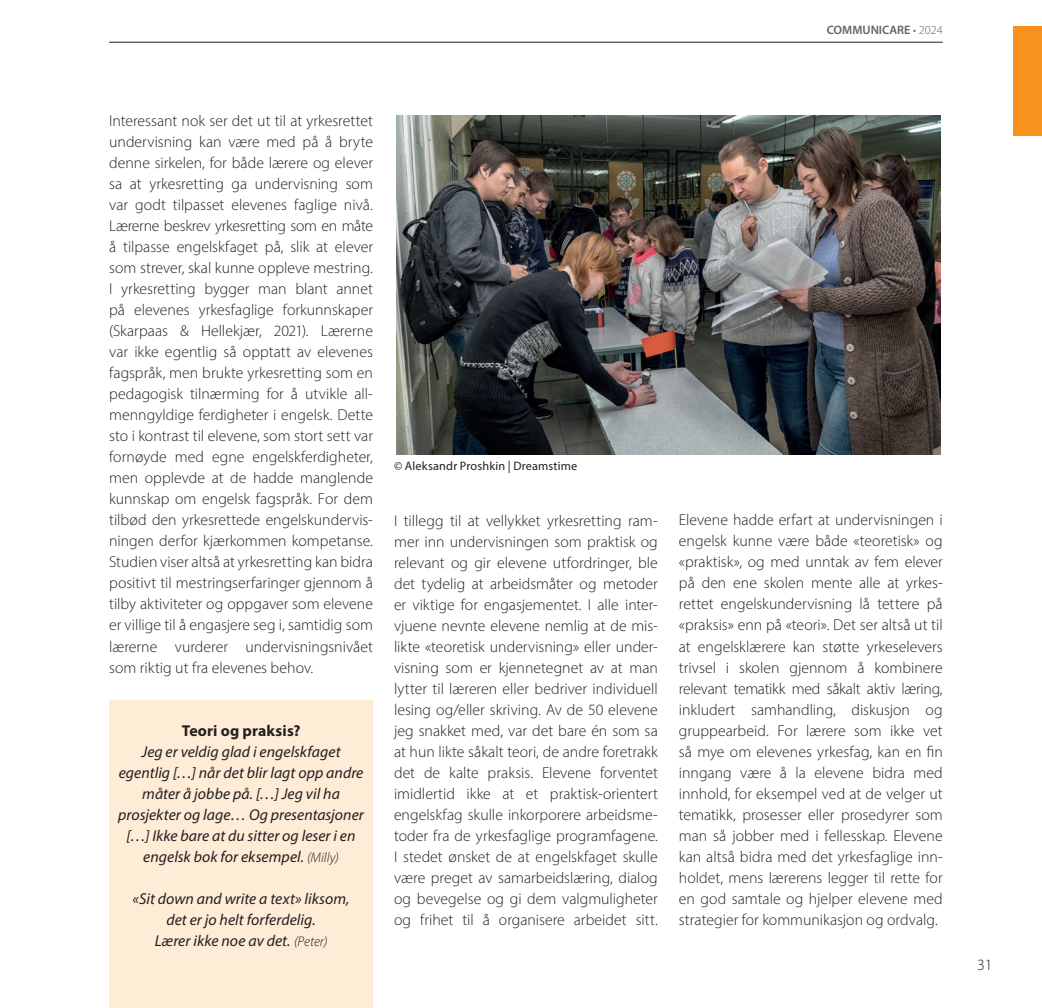
<style>
.page{position:relative;width:1042px;height:1008px;background:#fff}
.page>*{position:absolute;margin:0;border:0;box-sizing:border-box;transform-origin:0 0}
.t1{font:300 15.75px/21px "Myriad Pro";color:#231f20;text-align:justify}
.t2{font:italic 15.75px/21px "Myriad Pro";letter-spacing:.005em;color:#231f20;text-align:center}
.t3{font:700 15.75px "Myriad Pro";letter-spacing:.01em;color:#231f20}
.t4{font:12.25px "Myriad Pro";letter-spacing:.01em;color:#231f20}
.t5{font:600 12.25px "Myriad Pro";color:#636366}
.s1{font-weight:300}
.s2{font-weight:300;font-size:14px}
</style>
<div class="page">
<hr style="left:109px;top:42px;width:834px;height:1px;background:#231f20">
<div style="left:1014px;top:26px;width:28px;height:110px;background:#f7931d"></div>
<div style="left:109px;top:699px;width:264px;height:308px;background:#feecd7"></div>
<img style="left:396px;top:115px;width:544px;height:339px">
<p class="t5" style="left:827px;top:24px;width:117px">COMMUNICARE <span class="s1">• 2024</span></p>
<p class="t1" style="left:109px;top:110px;width:265px">Interessant nok ser det ut til at yrkesrettet undervisning kan være med på å bryte denne sirkelen, for både lærere og elever sa at yrkesretting ga undervisning som var godt tilpasset elevenes faglige nivå.<br>Lærerne beskrev yrkesretting som en måte å tilpasse engelskfaget på, slik at elever som strever, skal kunne oppleve mestring.<br>I yrkesretting bygger man blant annet på elevenes yrkesfaglige forkunnskaper (Skarpaas &amp; Hellekjær, 2021). Lærerne var ikke egentlig så opptatt av elevenes fagspråk, men brukte yrkesretting som en pedagogisk tilnærming for å utvikle all&shy;menngyldige ferdigheter i engelsk. Dette sto i kontrast til elevene, som stort sett var fornøyde med egne engelskferdigheter, men opplevde at de hadde manglende kunnskap om engelsk fagspråk. For dem tilbød den yrkesrettede engelskundervis&shy;ningen derfor kjærkommen kompetanse.<br>Studien viser altså at yrkesretting kan bidra positivt til mestringserfaringer gjennom å tilby aktiviteter og oppgaver som elevene er villige til å engasjere seg i, samtidig som lærerne vurderer undervisningsnivået som riktig ut fra elevenes behov.</p>
<p class="t3" style="left:182px;top:721px;width:120px">Teori og praksis?</p>
<p class="t2" style="left:118px;top:740px;width:247px">Jeg er veldig glad i engelskfaget egentlig […] når det blir lagt opp andre måter å jobbe på. […] Jeg vil ha prosjekter og lage… Og presentasjoner […] Ikke bare at du sitter og leser i en engelsk bok for eksempel. <span class="s2">(Milly)</span></p>
<p class="t2" style="left:133px;top:887px;width:218px">«Sit down and write a text» liksom, det er jo helt forferdelig.<br>Lærer ikke noe av det. <span class="s2">(Peter)</span></p>
<p class="t4" style="left:394px;top:458px;width:185px">© Aleksandr Proshkin | Dreamstime</p>
<p class="t1" style="left:394px;top:509px;width:265px">I tillegg til at vellykket yrkesretting ram&shy;mer inn undervisningen som praktisk og relevant og gir elevene utfordringer, ble det tydelig at arbeidsmåter og metoder er viktige for engasjementet. I alle inter&shy;vjuene nevnte elevene nemlig at de mis&shy;likte «teoretisk undervisning» eller under&shy;visning som er kjennetegnet av at man lytter til læreren eller bedriver individuell lesing og/eller skriving. Av de 50 elevene jeg snakket med, var det bare én som sa at hun likte såkalt teori, de andre foretrakk det de kalte praksis. Elevene forventet imidlertid ikke at et praktisk-orientert engelskfag skulle inkorporere arbeidsme&shy;toder fra de yrkesfaglige programfagene.<br>I stedet ønsket de at engelskfaget skulle være preget av samarbeidslæring, dialog og bevegelse og gi dem valgmuligheter og frihet til å organisere arbeidet sitt.</p>
<p class="t1" style="left:679px;top:509px;width:265px">Elevene hadde erfart at undervisningen i engelsk kunne være både «teoretisk» og «praktisk», og med unntak av fem elever på den ene skolen mente alle at yrkes&shy;rettet engelskundervisning lå tettere på «praksis» enn på «teori». Det ser altså ut til at engelsklærere kan støtte yrkeselevers trivsel i skolen gjennom å kombinere relevant tematikk med såkalt aktiv læring, inkludert samhandling, diskusjon og gruppearbeid. For lærere som ikke vet så mye om elevenes yrkesfag, kan en fin inngang være å la elevene bidra med innhold, for eksempel ved at de velger ut tematikk, prosesser eller prosedyrer som man så jobber med i fellesskap. Elevene kan altså bidra med det yrkesfaglige inn&shy;holdet, mens lærerens legger til rette for en god samtale og hjelper elevene med strategier for kommunikasjon og ordvalg.</p>
<p class="t1" style="left:977px;top:953px;width:17px">31</p>
</div>
